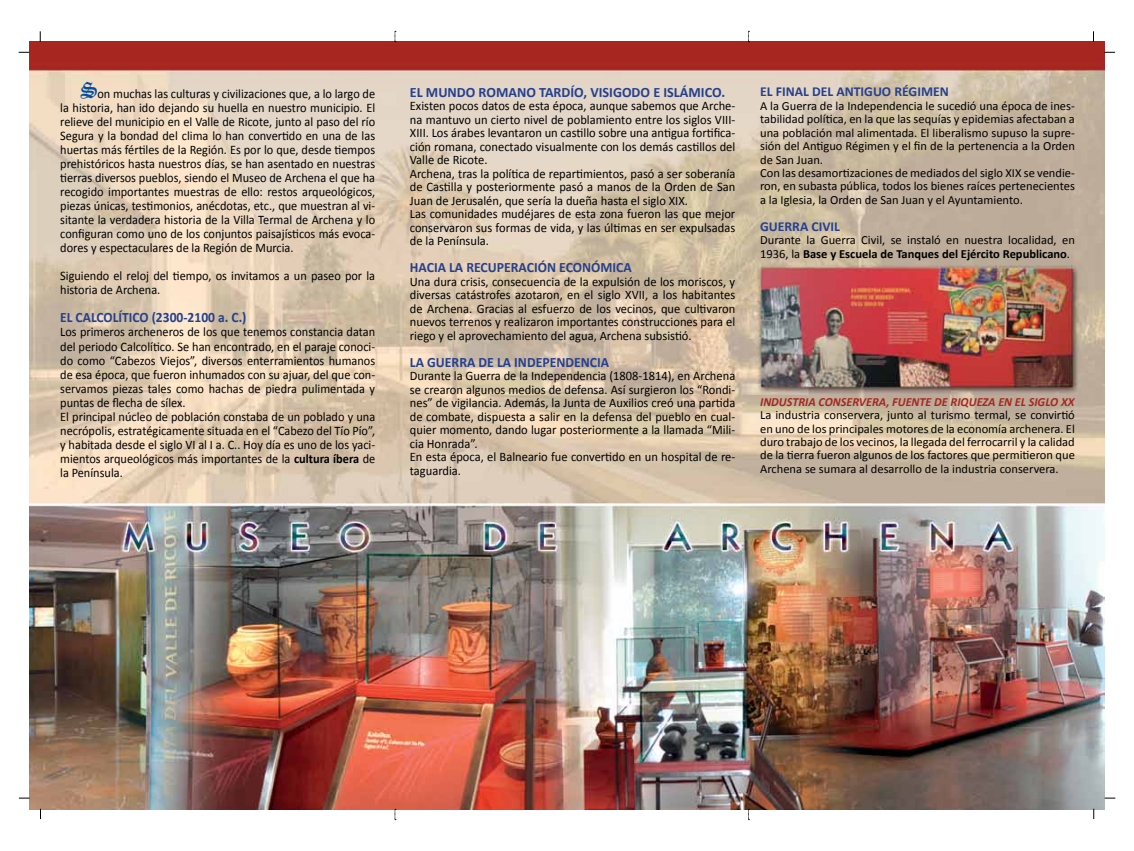
<style>
.page{position:relative;width:1134px;height:851px;background:#fff}
.page>*{position:absolute;margin:0;border:0;box-sizing:border-box;transform-origin:0 0}
.t1{font:700 14.25px "Calibri";color:#25408f;scale:.96 1}
.t2{font:700 14.25px "Calibri";color:#25408f}
.t3{font:700 14.25px "Calibri";color:#25408f;scale:.95 1}
.t4{font:700 13.75px "Calibri";color:#25408f}
.t5{font:13px/14px "Calibri";color:#000;scale:.95 1}
.t6{font:13px/13.5px "Calibri";color:#000;scale:.96 1}
.t7{font:12.5px/13.5px "Calibri";color:#000}
.t8{font:italic 700 12.5px "Calibri";color:#a62822}
.s1{font-family:"Old English Gothic";font-size:21.25px;color:#034ea2}
.s2{font-weight:700}
</style>
<div class="page">
<img style="left:29px;top:42px;width:1075px;height:766px">
<svg style="left:395px;top:808px;width:1px;height:12px"></svg>
<svg style="left:748px;top:808px;width:1px;height:12px"></svg>
<p class="t5" style="left:60px;top:86px;width:333px;text-align:justify;text-indent:21px"><span class="s1">S</span>on muchas las culturas y civilizaciones que, a lo largo de la historia, han ido dejando su huella en nuestro municipio. El relieve del municipio en el Valle de Ricote, junto al paso del río Segura y la bondad del clima lo han convertido en una de las huertas más fértiles de la Región. Es por lo que, desde tiempos prehistóricos hasta nuestros días, se han asentado en nuestras tierras diversos pueblos, siendo el Museo de Archena el que ha recogido importantes muestras de ello: restos arqueológicos, piezas únicas, testimonios, anécdotas, etc., que muestran al vi&shy;sitante la verdadera historia de la Villa Termal de Archena y lo configuran como uno de los conjuntos paisajísticos más evoca&shy;dores y espectaculares de la Región de Murcia.</p>
<p class="t5" style="left:60px;top:269px;width:333px">Siguiendo el reloj del tiempo, os invitamos a un paseo por la historia de Archena.</p>
<p class="t3" style="left:60px;top:308px;width:198px">EL CALCOLÍTICO (2300-2100 a. C.)</p>
<p class="t5" style="left:60px;top:325px;width:333px">Los primeros archeneros de los que tenemos constancia datan del periodo Calcolítico. Se han encontrado, en el paraje conoci&shy;do como “Cabezos Viejos”, diversos enterramientos humanos de esa época, que fueron inhumados con su ajuar, del que con&shy;servamos piezas tales como hachas de piedra pulimentada y puntas de flecha de sílex.<br>El principal núcleo de población constaba de un poblado y una necrópolis, estratégicamente situada en el “Cabezo del Tío Pío”, y habitada desde el siglo VI al I a. C.. Hoy día es uno de los yaci&shy;mientos arqueológicos más importantes de la <span class="s2">cultura íbera</span> de la Península.</p>
<p class="t2" style="left:410px;top:83px;width:317px">EL MUNDO ROMANO TARDÍO, VISIGODO E ISLÁMICO.</p>
<p class="t6" style="left:410px;top:99px;width:340px">Existen pocos datos de esta época, aunque sabemos que Arche&shy;na mantuvo un cierto nivel de poblamiento entre los siglos VIII-XIII. Los árabes levantaron un castillo sobre una antigua fortifica&shy;ción romana, conectado visualmente con los demás castillos del Valle de Ricote.<br>Archena, tras la política de repartimientos, pasó a ser soberanía de Castilla y posteriormente pasó a manos de la Orden de San Juan de Jerusalén, que sería la dueña hasta el siglo XIX.<br>Las comunidades mudéjares de esta zona fueron las que mejor conservaron sus formas de vida, y las últimas en ser expulsadas de la Península.</p>
<p class="t1" style="left:410px;top:258px;width:233px">HACIA LA RECUPERACIÓN ECONÓMICA</p>
<p class="t6" style="left:410px;top:274px;width:340px;text-align:justify">Una dura crisis, consecuencia de la expulsión de los moriscos, y diversas catástrofes azotaron, en el siglo XVII, a los habitantes de Archena. Gracias al esfuerzo de los vecinos, que cultivaron nuevos terrenos y realizaron importantes construcciones para el riego y el aprovechamiento del agua, Archena subsistió.</p>
<p class="t1" style="left:410px;top:353px;width:209px">LA GUERRA DE LA INDEPENDENCIA</p>
<p class="t6" style="left:410px;top:369px;width:340px">Durante la Guerra de la Independencia (1808-1814), en Archena se crearon algunos medios de defensa. Así surgieron los “Rondi&shy;nes” de vigilancia. Además, la Junta de Auxilios creó una partida de combate, dispuesta a salir en la defensa del pueblo en cual&shy;quier momento, dando lugar posteriormente a la llamada “Mili&shy;cia Honrada”.<br>En esta época, el Balneario fue convertido en un hospital de re&shy;taguardia.</p>
<p class="t4" style="left:760px;top:83px;width:190px">EL FINAL DEL ANTIGUO RÉGIMEN</p>
<p class="t7" style="left:760px;top:99px;width:316px">A la Guerra de la Independencia le sucedió una época de ines&shy;tabilidad política, en la que las sequías y epidemias afectaban a una población mal alimentada. El liberalismo supuso la supre&shy;sión del Antiguo Régimen y el fin de la pertenencia a la Orden de San Juan.<br>Con las desamortizaciones de mediados del siglo XIX se vendie&shy;ron, en subasta pública, todos los bienes raíces pertenecientes a la Iglesia, la Orden de San Juan y el Ayuntamiento.</p>
<p class="t4" style="left:760px;top:217px;width:81px">GUERRA CIVIL</p>
<p class="t7" style="left:760px;top:233px;width:316px">Durante la Guerra Civil, se instaló en nuestra localidad, en<br>1936, la <span class="s2">Base y Escuela de Tanques del Ejército Republicano</span>.</p>
<p class="t8" style="left:760px;top:393px;width:316px">INDUSTRIA CONSERVERA, FUENTE DE RIQUEZA EN EL SIGLO XX</p>
<p class="t7" style="left:760px;top:408px;width:316px;text-align:justify">La industria conservera, junto al turismo termal, se convirtió en uno de los principales motores de la economía archenera. El duro trabajo de los vecinos, la llegada del ferrocarril y la calidad de la tierra fueron algunos de los factores que permitieron que Archena se sumara al desarrollo de la industria conservera.</p>
</div>
